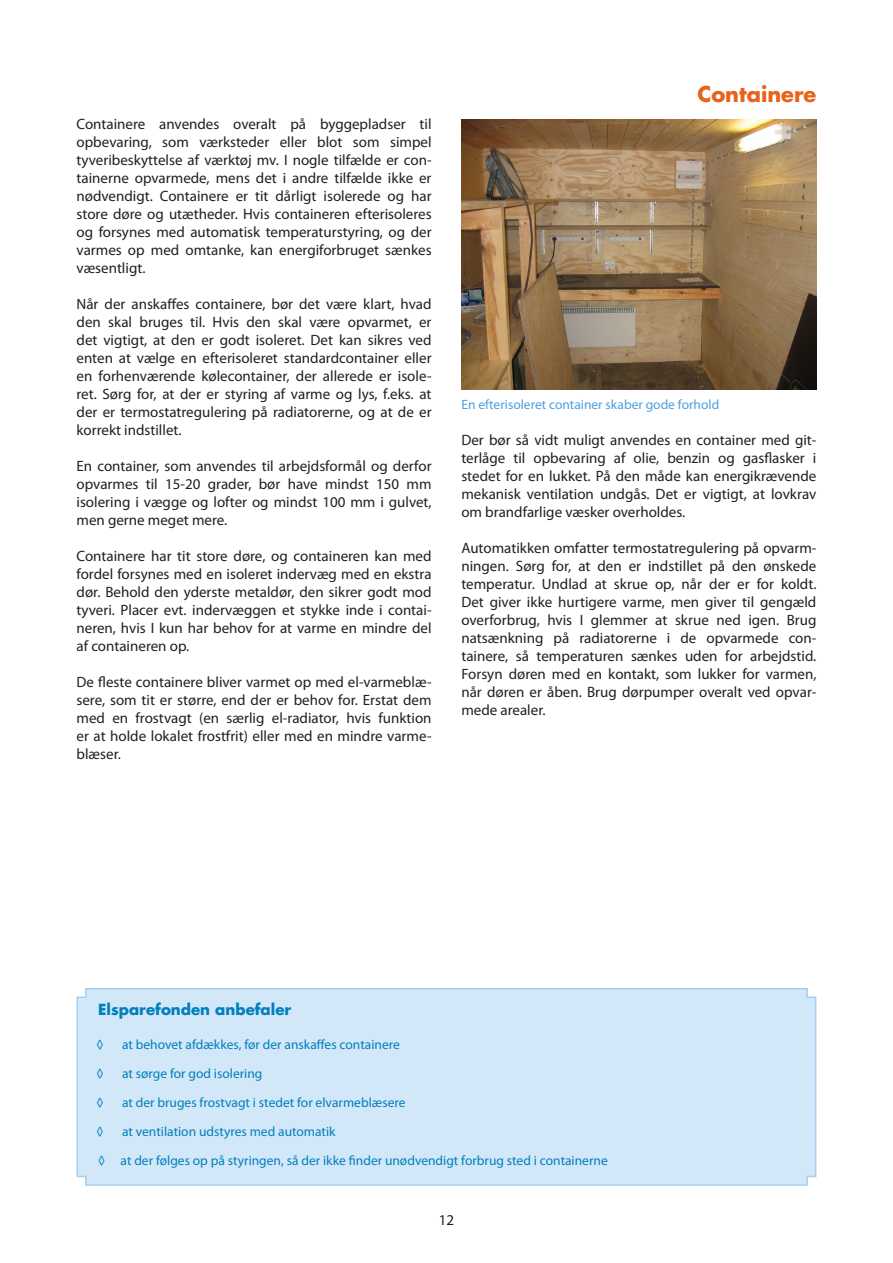
<style>
.page{position:relative;width:893px;height:1263px;background:#fff}
.page>*{position:absolute;margin:0;border:0;box-sizing:border-box;transform-origin:0 0}
.Overskrifter{font:700 21px "Futura";color:#e7631a}
.t1{font:15px/18px "Myriad Pro";color:#231f20;text-align:justify}
.t2{font:700 15px "Futura";color:#0080bd}
.liste{font:13.5px "Myriad Pro";color:#0080bd}
.billedtekst{font:13.5px "Myriad Pro";color:#4ba0e3}
</style>
<div class="page">
<img style="left:461px;top:119px;width:355px;height:271px">
<div style="left:76px;top:988px;width:741px;height:198px;background:#d2e7f8"></div>
<p class="t1" style="left:77px;top:114px;width:357px">Containere anvendes overalt på byggepladser til opbevaring, som værksteder eller blot som simpel tyveribeskyttelse af værktøj mv. I nogle tilfælde er con&shy;tainerne opvarmede, mens det i andre tilfælde ikke er nødvendigt. Containere er tit dårligt isolerede og har store døre og utætheder. Hvis containeren efterisoleres og forsynes med automatisk temperaturstyring, og der varmes op med omtanke, kan energiforbruget sænkes væsentligt.</p>
<p class="t1" style="left:77px;top:294px;width:357px">Når der anskaffes containere, bør det være klart, hvad den skal bruges til. Hvis den skal være opvarmet, er det vigtigt, at den er godt isoleret. Det kan sikres ved enten at vælge en efterisoleret standardcontainer eller en forhenværende kølecontainer, der allerede er isole&shy;ret. Sørg for, at der er styring af varme og lys, f.eks. at der er termostatregulering på radiatorerne, og at de er korrekt indstillet.</p>
<p class="t1" style="left:77px;top:456px;width:357px">En container, som anvendes til arbejdsformål og derfor opvarmes til 15-20 grader, bør have mindst 150 mm isolering i vægge og lofter og mindst 100 mm i gulvet, men gerne meget mere.</p>
<p class="t1" style="left:77px;top:546px;width:357px">Containere har tit store døre, og containeren kan med fordel forsynes med en isoleret indervæg med en ekstra dør. Behold den yderste metaldør, den sikrer godt mod tyveri. Placer evt. indervæggen et stykke inde i contai&shy;neren, hvis I kun har behov for at varme en mindre del af containeren op.</p>
<p class="t1" style="left:77px;top:672px;width:357px">De fleste containere bliver varmet op med el-varmeblæ&shy;sere, som tit er større, end der er behov for. Erstat dem med en frostvagt (en særlig el-radiator, hvis funktion er at holde lokalet frostfrit) eller med en mindre varme&shy;blæser.</p>
<p class="Overskrifter" style="left:697px;top:81px;width:120px">Containere</p>
<p class="billedtekst" style="left:461px;top:396px;width:259px">En efterisoleret container skaber gode forhold</p>
<p class="t1" style="left:461px;top:431px;width:357px">Der bør så vidt muligt anvendes en container med git&shy;terlåge til opbevaring af olie, benzin og gasflasker i stedet for en lukket. På den måde kan energikrævende mekanisk ventilation undgås. Det er vigtigt, at lovkrav om brandfarlige væsker overholdes.</p>
<p class="t1" style="left:461px;top:539px;width:357px">Automatikken omfatter termostatregulering på opvarm&shy;ningen. Sørg for, at den er indstillet på den ønskede temperatur. Undlad at skrue op, når der er for koldt.<br>Det giver ikke hurtigere varme, men giver til gengæld overforbrug, hvis I glemmer at skrue ned igen. Brug natsænkning på radiatorerne i de opvarmede con&shy;tainere, så temperaturen sænkes uden for arbejdstid.<br>Forsyn døren med en kontakt, som lukker for varmen, når døren er åben. Brug dørpumper overalt ved opvar&shy;mede arealer.</p>
<p class="t2" style="left:98px;top:999px;width:195px">Elsparefonden anbefaler</p>
<p class="liste" style="left:97px;top:1036px;width:9px">◊</p>
<p class="liste" style="left:122px;top:1036px;width:279px">at behovet afdækkes, før der anskaffes containere</p>
<p class="liste" style="left:97px;top:1065px;width:9px">◊</p>
<p class="liste" style="left:122px;top:1065px;width:142px">at sørge for god isolering</p>
<p class="liste" style="left:97px;top:1094px;width:9px">◊</p>
<p class="liste" style="left:122px;top:1094px;width:285px">at der bruges frostvagt i stedet for elvarmeblæsere</p>
<p class="liste" style="left:97px;top:1123px;width:9px">◊</p>
<p class="liste" style="left:122px;top:1123px;width:215px">at ventilation udstyres med automatik</p>
<p class="liste" style="left:98px;top:1152px;width:511px">◊ at der følges op på styringen, så der ikke finder unødvendigt forbrug sted i containerne</p>
<p class="t1" style="left:439px;top:1211px;width:17px">12</p>
</div>
